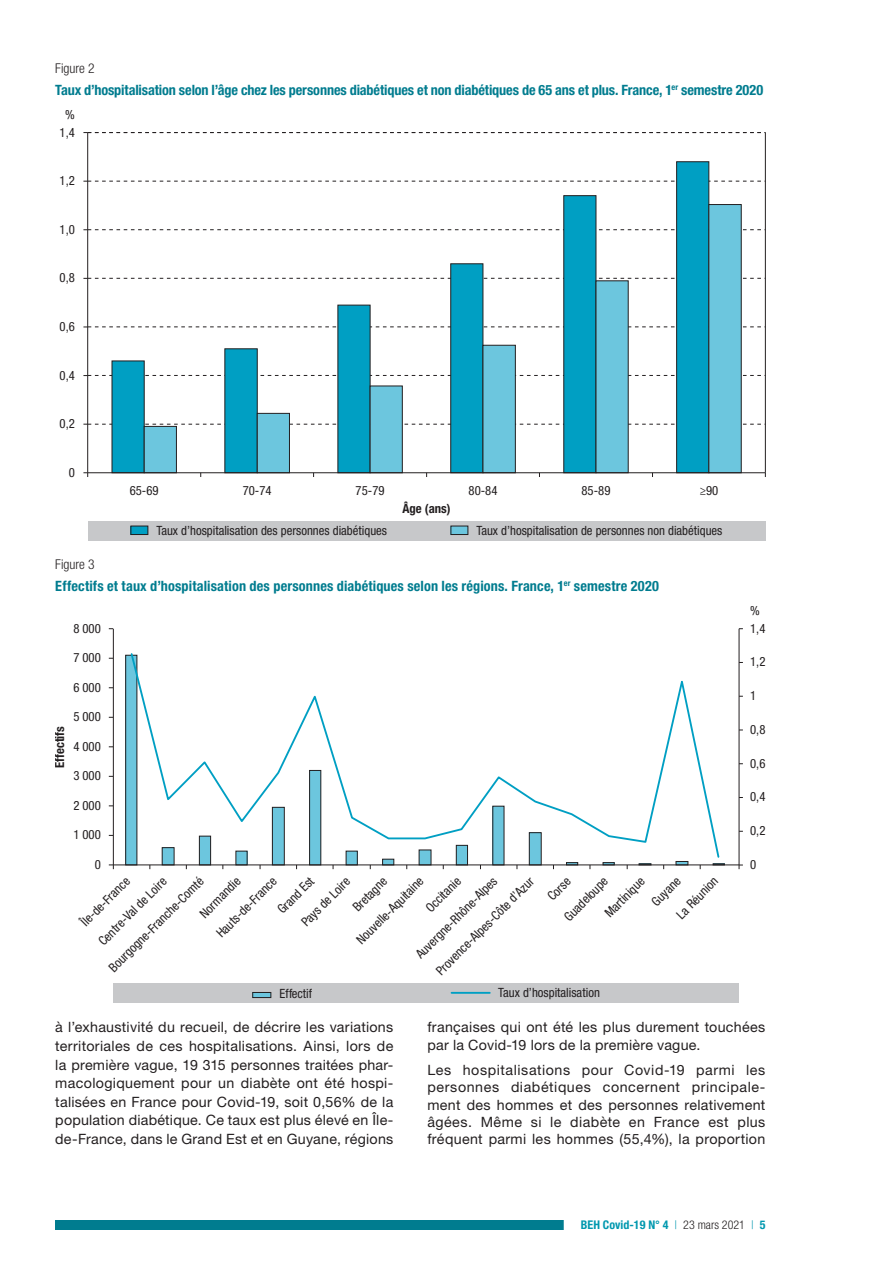
<style>
.page{position:relative;width:893px;height:1263px;background:#fff}
.page>*{position:absolute;margin:0;border:0;box-sizing:border-box;transform-origin:0 0}
.t1{font:14.25px/18.6px "Helvetica Neue LT Std";letter-spacing:.02em;color:#231f20;text-align:justify}
.t2{font:700 condensed 14.25px "Helvetica Neue LT Std";color:#007c8f}
.t3{font:300 condensed 13.5px "Helvetica Neue LT Std";color:#231f20}
.t4{font:condensed 12.75px "Helvetica Neue LT Std";color:#231f20}
.t5{font:700 condensed 12.75px "Helvetica Neue LT Std";color:#231f20}
.t6{font:700 condensed 12px "Helvetica Neue LT Std";color:#0098af}
.s1{font-weight:300}
.s2{font-weight:300;color:#231f20}
</style>
<div class="page">
<div style="left:55px;top:1220px;width:596px;height:10px;background:#007c8f"></div>
<div style="left:564px;top:1219px;width:219px;height:12px;background:#fff"></div>
<svg style="left:83px;top:132px;width:682px;height:1px"></svg>
<svg style="left:83px;top:181px;width:682px;height:1px"></svg>
<svg style="left:83px;top:229px;width:682px;height:1px"></svg>
<svg style="left:83px;top:278px;width:682px;height:1px"></svg>
<svg style="left:83px;top:327px;width:682px;height:1px"></svg>
<svg style="left:83px;top:375px;width:682px;height:1px"></svg>
<svg style="left:83px;top:424px;width:682px;height:1px"></svg>
<svg style="left:111px;top:161px;width:598px;height:311px"></svg>
<svg style="left:144px;top:204px;width:598px;height:268px"></svg>
<svg style="left:83px;top:472px;width:5px;height:5px"></svg>
<hr style="left:88px;top:472px;width:677px;height:1px;background:#231f20">
<hr style="left:765px;top:133px;width:1px;height:340px;background:#231f20">
<hr style="left:87px;top:133px;width:1px;height:340px;background:#231f20">
<div style="left:88px;top:521px;width:677px;height:19px;background:#c7c8ca"></div>
<div style="left:131px;top:526px;width:17px;height:8px;background:#009fc3"></div>
<div style="left:131px;top:526px;width:17px;height:9px;border:1px solid #231f20"></div>
<div style="left:451px;top:526px;width:17px;height:8px;background:#6cc6de"></div>
<div style="left:451px;top:526px;width:17px;height:9px;border:1px solid #231f20"></div>
<hr style="left:113px;top:629px;width:1px;height:236px;background:#231f20">
<hr style="left:739px;top:629px;width:1px;height:236px;background:#231f20">
<div style="left:126px;top:655px;width:11px;height:210px;background:#6cc6de"></div>
<div style="left:125px;top:655px;width:12px;height:210px;border:1px solid #231f20"></div>
<div style="left:162px;top:848px;width:12px;height:17px;background:#6cc6de"></div>
<div style="left:162px;top:847px;width:12px;height:18px;border:1px solid #231f20"></div>
<div style="left:199px;top:836px;width:12px;height:29px;background:#6cc6de"></div>
<div style="left:199px;top:836px;width:12px;height:29px;border:1px solid #231f20"></div>
<div style="left:236px;top:851px;width:11px;height:14px;background:#6cc6de"></div>
<div style="left:272px;top:807px;width:12px;height:58px;background:#6cc6de"></div>
<div style="left:272px;top:807px;width:13px;height:58px;border:1px solid #231f20"></div>
<div style="left:310px;top:770px;width:11px;height:95px;background:#6cc6de"></div>
<div style="left:309px;top:770px;width:12px;height:95px;border:1px solid #231f20"></div>
<div style="left:346px;top:851px;width:11px;height:14px;background:#6cc6de"></div>
<div style="left:346px;top:851px;width:12px;height:14px;border:1px solid #231f20"></div>
<div style="left:383px;top:859px;width:11px;height:6px;background:#6cc6de"></div>
<div style="left:382px;top:859px;width:12px;height:6px;border:1px solid #231f20"></div>
<div style="left:419px;top:850px;width:12px;height:15px;background:#6cc6de"></div>
<div style="left:456px;top:845px;width:11px;height:20px;background:#6cc6de"></div>
<div style="left:456px;top:845px;width:12px;height:20px;border:1px solid #231f20"></div>
<div style="left:493px;top:806px;width:11px;height:59px;background:#6cc6de"></div>
<div style="left:492px;top:806px;width:12px;height:59px;border:1px solid #231f20"></div>
<div style="left:529px;top:833px;width:12px;height:32px;background:#6cc6de"></div>
<div style="left:529px;top:832px;width:12px;height:33px;border:1px solid #231f20"></div>
<svg style="left:566px;top:862px;width:12px;height:2px"></svg>
<svg style="left:603px;top:862px;width:11px;height:2px"></svg>
<svg style="left:639px;top:863px;width:12px;height:1px"></svg>
<div style="left:676px;top:861px;width:12px;height:4px;border:1px solid #231f20"></div>
<svg style="left:713px;top:863px;width:12px;height:1px"></svg>
<hr style="left:113px;top:864px;width:626px;height:1px;background:#231f20">
<svg style="left:129px;top:653px;width:591px;height:206px"></svg>
<div style="left:113px;top:984px;width:626px;height:19px;background:#c7c8ca"></div>
<hr style="left:452px;top:992px;width:38px;height:2px;background:#009fc3">
<div style="left:253px;top:992px;width:18px;height:5px;background:#6cc6de"></div>
<div style="left:252px;top:992px;width:19px;height:6px;border:1px solid #231f20"></div>
<p class="t3" style="left:55px;top:61px;width:41px">Figure 2</p>
<p class="t2" style="left:55px;top:81px;width:709px">Taux d’hospitalisation selon l’âge chez les personnes diabétiques et non diabétiques de 65 ans et plus. France, 1<sup>er</sup> semestre 2020</p>
<p class="t4" style="left:65px;top:107px;width:11px">%</p>
<p class="t4" style="left:60px;top:125px;width:17px">1,4</p>
<p class="t4" style="left:60px;top:173px;width:17px">1,2</p>
<p class="t4" style="left:60px;top:222px;width:17px">1,0</p>
<p class="t4" style="left:60px;top:270px;width:17px">0,8</p>
<p class="t4" style="left:60px;top:319px;width:17px">0,6</p>
<p class="t4" style="left:60px;top:368px;width:17px">0,4</p>
<p class="t4" style="left:60px;top:416px;width:17px">0,2</p>
<p class="t4" style="left:69px;top:465px;width:8px">0</p>
<p class="t4" style="left:130px;top:483px;width:30px">65-69</p>
<p class="t4" style="left:243px;top:483px;width:30px">70-74</p>
<p class="t4" style="left:356px;top:483px;width:30px">75-79</p>
<p class="t4" style="left:469px;top:483px;width:30px">80-84</p>
<p class="t4" style="left:581px;top:483px;width:30px">85-89</p>
<p class="t4" style="left:700px;top:483px;width:20px">≥90</p>
<p class="t5" style="left:402px;top:500px;width:50px">Âge (ans)</p>
<p class="t4" style="left:156px;top:523px;width:232px">Taux d’hospitalisation des personnes diabétiques</p>
<p class="t4" style="left:476px;top:523px;width:247px">Taux d’hospitalisation de personnes non diabétiques</p>
<p class="t3" style="left:55px;top:557px;width:41px">Figure 3</p>
<p class="t2" style="left:55px;top:577px;width:605px">Effectifs et taux d’hospitalisation des personnes diabétiques selon les régions. France, 1<sup>er</sup> semestre 2020</p>
<p class="t4" style="left:73px;top:621px;width:29px">8 000</p>
<p class="t4" style="left:73px;top:650px;width:29px">7 000</p>
<p class="t4" style="left:73px;top:680px;width:29px">6 000</p>
<p class="t5" style="left:52px;top:768px;width:43px;rotate:-90deg">Effectifs</p>
<p class="t4" style="left:73px;top:709px;width:29px">5 000</p>
<p class="t4" style="left:73px;top:739px;width:29px">4 000</p>
<p class="t4" style="left:73px;top:768px;width:29px">3 000</p>
<p class="t4" style="left:73px;top:798px;width:29px">2 000</p>
<p class="t4" style="left:73px;top:827px;width:29px">1 000</p>
<p class="t4" style="left:95px;top:857px;width:8px">0</p>
<p class="t4" style="left:106px;top:964px;width:130px;rotate:-45deg">Bourgogne-Franche-Comté</p>
<p class="t4" style="left:213px;top:930px;width:81px;rotate:-45deg">Hauts-de-France</p>
<p class="t4" style="left:274px;top:906px;width:47px;rotate:-45deg">Grand Est</p>
<p class="t4" style="left:433px;top:967px;width:134px;rotate:-45deg">Provence-Alpes-Côte d’Azur</p>
<p class="t4" style="left:544px;top:893px;width:28px;rotate:-45deg">Corse</p>
<p class="t4" style="left:413px;top:951px;width:110px;rotate:-45deg">Auvergne-Rhône-Alpes</p>
<p class="t4" style="left:78px;top:918px;width:65px;rotate:-45deg">Île-de-France</p>
<p class="t4" style="left:353px;top:937px;width:90px;rotate:-45deg">Nouvelle-Aquitaine</p>
<p class="t4" style="left:423px;top:905px;width:45px;rotate:-45deg">Occitanie</p>
<p class="t4" style="left:197px;top:910px;width:53px;rotate:-45deg">Normandie</p>
<p class="t4" style="left:298px;top:918px;width:64px;rotate:-45deg">Pays de Loire</p>
<p class="t4" style="left:350px;top:904px;width:44px;rotate:-45deg">Bretagne</p>
<p class="t4" style="left:561px;top:913px;width:57px;rotate:-45deg">Guadeloupe</p>
<p class="t4" style="left:602px;top:909px;width:52px;rotate:-45deg">Martinique</p>
<p class="t4" style="left:648px;top:899px;width:37px;rotate:-45deg">Guyane</p>
<p class="t4" style="left:95px;top:938px;width:92px;rotate:-45deg">Centre-Val de Loire</p>
<p class="t4" style="left:673px;top:911px;width:54px;rotate:-45deg">La Réunion</p>
<p class="t4" style="left:279px;top:986px;width:34px">Effectif</p>
<p class="t4" style="left:498px;top:985px;width:103px">Taux d’hospitalisation</p>
<p class="t4" style="left:750px;top:603px;width:11px">%</p>
<p class="t4" style="left:750px;top:621px;width:17px">1,4</p>
<p class="t4" style="left:750px;top:654px;width:17px">1,2</p>
<p class="t4" style="left:750px;top:688px;width:8px">1</p>
<p class="t4" style="left:750px;top:722px;width:17px">0,8</p>
<p class="t4" style="left:750px;top:756px;width:17px">0,6</p>
<p class="t4" style="left:750px;top:789px;width:17px">0,4</p>
<p class="t4" style="left:750px;top:823px;width:17px">0,2</p>
<p class="t4" style="left:750px;top:857px;width:8px">0</p>
<p class="t1" style="left:55px;top:1018px;width:340px">à l’exhaustivité du recueil, de décrire les variations territoriales de ces hospitalisations. Ainsi, lors de la première vague, 19 315 personnes traitées phar&shy;macologiquement pour un diabète ont été hospi&shy;talisées en France pour Covid-19, soit 0,56% de la population diabétique. Ce taux est plus élevé en Île&shy;de-France, dans le Grand Est et en Guyane, régions</p>
<p class="t1" style="left:427px;top:1018px;width:339px;line-height:17.1px">françaises qui ont été les plus durement touchées par la Covid-19 lors de la première vague.</p>
<p class="t1" style="left:427px;top:1061px;width:340px;line-height:17.1px">Les hospitalisations pour Covid-19 parmi les personnes diabétiques concernent principale&shy;ment des hommes et des personnes relativement âgées. Même si le diabète en France est plus fréquent parmi les hommes (55,4%), la proportion</p>
<p class="t6" style="left:581px;top:1217px;width:186px">BEH Covid-19 N° 4 <span class="s1">|</span> <span class="s2">23 mars 2021</span> <span class="s1">|</span> 5</p>
</div>
